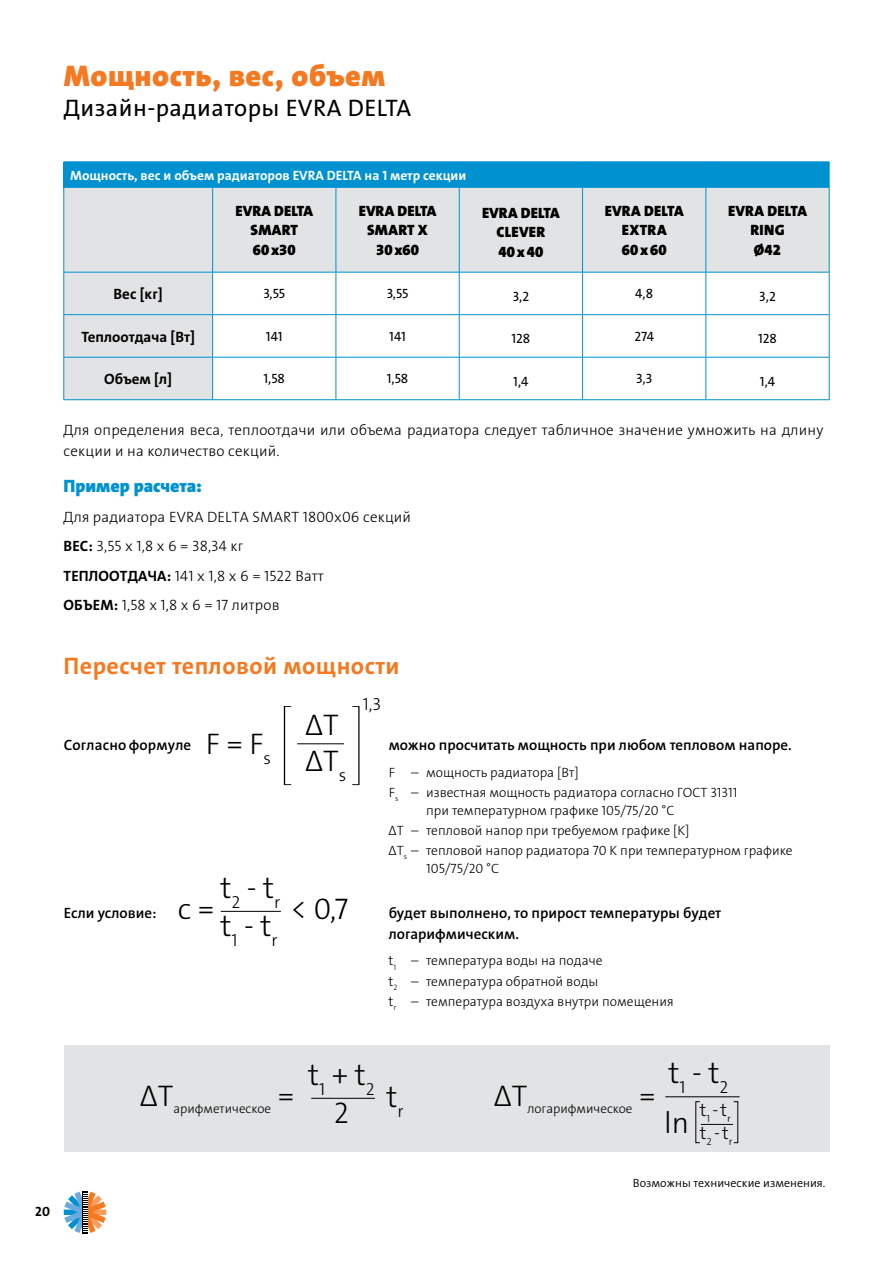
<style>
.page{position:relative;width:893px;height:1263px;background:#fff}
.page>*{position:absolute;margin:0;border:0;box-sizing:border-box;transform-origin:0 0}
.t1{font:30px/38.1px "The Sans LP3 Lig";color:#000}
.t2{font:900 30px "The Sans LP9";letter-spacing:.02em;color:#f47920}
.t3{font:24px "The Sans LP5 Plain";letter-spacing:.02em;color:#000}
.t4{font:24px "The Sans LP7 Bld";letter-spacing:.02em;color:#f47920}
.t5{font:900 18px "The Sans LP9";letter-spacing:-.005em;color:#0091d1}
.t6{font:18px/23.1px "The Sans LP3 Lig";color:#000}
.t7{font:17.55px "The Sans LP3 Lig";color:#000}
.t8{font:15px/29.5px "The Sans LP3 Lig";letter-spacing:.01em;color:#000}
.t9{font:15px/21px "The Sans LP6 Se Bld";color:#000}
.t10{font:900 15px/19.5px "The Sans LP9";letter-spacing:.01em;color:#000;text-align:center}
.t11{font:15px "The Sans LP7 Bld";color:#000}
.t12{font:13.5px/20.1px "The Sans LP3 Lig";color:#000}
.t13{font:13.5px "The Sans LP7 Bld";color:#fff}
.t14{font:13.5px "The Sans LP5 Plain";color:#000}
.t15{font:13.5px "The Sans LP7 Bld";color:#000}
.t16{font:13.05px "The Sans LP3 Lig";color:#000}
.t17{font:12px "The Sans LP4 Se Lig";color:#000}
.s1{font-family:"The Sans LP7 Bld"}
.s2{font-family:"The Sans LP3 Lig";font-size:30px}
.s3{font-family:"The Sans LP3 Lig";font-size:17.55px}
</style>
<div class="page">
<svg style="left:64px;top:1191px;width:42px;height:42px"></svg>
<div style="left:64px;top:1045px;width:765px;height:107px;background:#e2e3e4"></div>
<div style="left:64px;top:162px;width:765px;height:25px;background:#0091d1"></div>
<svg style="left:65px;top:188px;width:764px;height:211px;fill:#e2e3e4"></svg>
<hr style="left:64px;top:187px;width:149px;height:1px;background:#0091d1">
<hr style="left:213px;top:187px;width:123px;height:1px;background:#0091d1">
<hr style="left:336px;top:187px;width:123px;height:1px;background:#0091d1">
<hr style="left:459px;top:187px;width:124px;height:1px;background:#0091d1">
<hr style="left:583px;top:187px;width:123px;height:1px;background:#0091d1">
<svg style="left:829px;top:162px;width:1px;height:25px"></svg>
<hr style="left:64px;top:188px;width:1px;height:84px;background:#0091d1">
<hr style="left:706px;top:187px;width:123px;height:1px;background:#0091d1">
<hr style="left:212px;top:188px;width:1px;height:84px;background:#0091d1">
<hr style="left:336px;top:188px;width:1px;height:84px;background:#0091d1">
<hr style="left:459px;top:188px;width:1px;height:84px;background:#0091d1">
<hr style="left:582px;top:188px;width:1px;height:84px;background:#0091d1">
<hr style="left:64px;top:272px;width:1px;height:42px;background:#0091d1">
<hr style="left:64px;top:315px;width:1px;height:42px;background:#0091d1">
<hr style="left:64px;top:272px;width:149px;height:1px;background:#0091d1">
<hr style="left:213px;top:272px;width:123px;height:1px;background:#0091d1">
<hr style="left:336px;top:272px;width:123px;height:1px;background:#0091d1">
<hr style="left:459px;top:272px;width:124px;height:1px;background:#0091d1">
<hr style="left:706px;top:272px;width:123px;height:1px;background:#0091d1">
<hr style="left:212px;top:272px;width:1px;height:42px;background:#0091d1">
<hr style="left:336px;top:272px;width:1px;height:42px;background:#0091d1">
<hr style="left:459px;top:272px;width:1px;height:42px;background:#0091d1">
<hr style="left:706px;top:272px;width:1px;height:42px;background:#0091d1">
<hr style="left:212px;top:315px;width:1px;height:42px;background:#0091d1">
<hr style="left:336px;top:315px;width:1px;height:42px;background:#0091d1">
<hr style="left:459px;top:315px;width:1px;height:42px;background:#0091d1">
<hr style="left:706px;top:315px;width:1px;height:42px;background:#0091d1">
<hr style="left:706px;top:188px;width:1px;height:84px;background:#0091d1">
<hr style="left:829px;top:188px;width:1px;height:84px;background:#0091d1">
<hr style="left:582px;top:272px;width:1px;height:42px;background:#0091d1">
<hr style="left:829px;top:272px;width:1px;height:42px;background:#0091d1">
<hr style="left:582px;top:315px;width:1px;height:42px;background:#0091d1">
<hr style="left:829px;top:315px;width:1px;height:42px;background:#0091d1">
<hr style="left:583px;top:272px;width:123px;height:1px;background:#0091d1">
<hr style="left:64px;top:357px;width:1px;height:42px;background:#0091d1">
<hr style="left:64px;top:314px;width:149px;height:1px;background:#0091d1">
<hr style="left:213px;top:314px;width:123px;height:1px;background:#0091d1">
<hr style="left:336px;top:314px;width:123px;height:1px;background:#0091d1">
<hr style="left:459px;top:314px;width:124px;height:1px;background:#0091d1">
<hr style="left:706px;top:314px;width:123px;height:1px;background:#0091d1">
<hr style="left:64px;top:357px;width:149px;height:1px;background:#0091d1">
<hr style="left:213px;top:357px;width:123px;height:1px;background:#0091d1">
<hr style="left:336px;top:357px;width:123px;height:1px;background:#0091d1">
<hr style="left:459px;top:357px;width:124px;height:1px;background:#0091d1">
<hr style="left:706px;top:357px;width:123px;height:1px;background:#0091d1">
<hr style="left:212px;top:357px;width:1px;height:42px;background:#0091d1">
<hr style="left:336px;top:357px;width:1px;height:42px;background:#0091d1">
<hr style="left:459px;top:357px;width:1px;height:42px;background:#0091d1">
<hr style="left:706px;top:357px;width:1px;height:42px;background:#0091d1">
<hr style="left:582px;top:357px;width:1px;height:42px;background:#0091d1">
<hr style="left:829px;top:357px;width:1px;height:42px;background:#0091d1">
<hr style="left:583px;top:314px;width:123px;height:1px;background:#0091d1">
<hr style="left:583px;top:357px;width:123px;height:1px;background:#0091d1">
<hr style="left:64px;top:399px;width:149px;height:1px;background:#0091d1">
<hr style="left:213px;top:399px;width:123px;height:1px;background:#0091d1">
<hr style="left:336px;top:399px;width:123px;height:1px;background:#0091d1">
<hr style="left:459px;top:399px;width:124px;height:1px;background:#0091d1">
<hr style="left:706px;top:399px;width:123px;height:1px;background:#0091d1">
<hr style="left:583px;top:399px;width:123px;height:1px;background:#0091d1">
<svg style="left:284px;top:706px;width:76px;height:79px"></svg>
<hr style="left:297px;top:743px;width:47px;height:1px;background:#000">
<hr style="left:221px;top:911px;width:60px;height:1px;background:#000">
<hr style="left:311px;top:1098px;width:64px;height:1px;background:#000">
<hr style="left:665px;top:1096px;width:74px;height:1px;background:#000">
<hr style="left:701px;top:1124px;width:32px;height:1px;background:#04080a">
<h1 class="t2" style="left:64px;top:57px;width:323px">Мощность, вес, объем</h1>
<h2 class="t3" style="left:64px;top:92px;width:349px">Дизайн-радиаторы EVRA DELTA</h2>
<p class="t13" style="left:70px;top:166px;width:398px">Мощность, вес и объем радиаторов EVRA DELTA на 1 метр секции</p>
<p class="t10" style="left:235px;top:201px;width:79px">EVRA DELTA<br>SMART<br>60х30</p>
<p class="t10" style="left:359px;top:201px;width:79px">EVRA DELTA<br>SMART X<br>30х60</p>
<p class="t10" style="left:482px;top:203px;width:79px">EVRA DELTA<br>CLEVER<br>40х40</p>
<p class="t10" style="left:605px;top:201px;width:80px">EVRA DELTA<br>EXTRA<br>60х60</p>
<p class="t10" style="left:728px;top:201px;width:80px">EVRA DELTA<br>RING<br>Ø42</p>
<p class="t11" style="left:114px;top:284px;width:51px">Вес [кг]</p>
<p class="t14" style="left:263px;top:285px;width:23px">3,55</p>
<p class="t14" style="left:387px;top:285px;width:23px">3,55</p>
<p class="t14" style="left:513px;top:287px;width:18px">3,2</p>
<p class="t14" style="left:635px;top:285px;width:20px">4,8</p>
<p class="t14" style="left:759px;top:287px;width:18px">3,2</p>
<p class="t11" style="left:81px;top:327px;width:115px">Теплоотдача [Вт]</p>
<p class="t14" style="left:266px;top:328px;width:18px">141</p>
<p class="t14" style="left:389px;top:328px;width:18px">141</p>
<p class="t14" style="left:511px;top:330px;width:20px">128</p>
<p class="t14" style="left:634px;top:328px;width:21px">274</p>
<p class="t14" style="left:758px;top:330px;width:20px">128</p>
<p class="t11" style="left:104px;top:369px;width:69px">Объем [л]</p>
<p class="t14" style="left:263px;top:370px;width:23px">1,58</p>
<p class="t14" style="left:387px;top:370px;width:23px">1,58</p>
<p class="t14" style="left:513px;top:372px;width:17px">1,4</p>
<p class="t14" style="left:636px;top:370px;width:18px">3,3</p>
<p class="t14" style="left:760px;top:372px;width:17px">1,4</p>
<p class="t8" style="left:64px;top:419px;width:761px;line-height:21px">Для определения веса, теплоотдачи или объема радиатора следует табличное значение умножить на длину секции и на количество секций.</p>
<h3 class="t5" style="left:64px;top:475px;width:140px">Пример расчета:</h3>
<p class="t8" style="left:64px;top:502px;width:349px">Для радиатора EVRA DELTA SMART 1800х06 секций <span class="s1">ВЕС:</span> 3,55 х 1,8 х 6 = 38,34 кг<br><span class="s1">ТЕПЛООТДАЧА:</span> 141 х 1,8 х 6 = 1522 Ватт<br><span class="s1">ОБЪЕМ:</span> 1,58 х 1,8 х 6 = 17 литров</p>
<h2 class="t4" style="left:64px;top:650px;width:338px">Пересчет тепловой мощности</h2>
<p class="t9" style="left:64px;top:734px;width:209px">Согласно формуле <span class="s2">F = F</span><span class="s3">s</span></p>
<h1 class="t1" style="left:305px;top:707px;width:43px;line-height:36px">ΔT<br>ΔT<sub>s</sub></h1>
<p class="t9" style="left:64px;top:902px;width:94px">Если условие:</p>
<h1 class="t1" style="left:220px;top:869px;width:62px">t<sub>2</sub> - t<sub>r </sub>t<sub>1</sub> - t<sub>r</sub></h1>
<h1 class="t1" style="left:178px;top:890px;width:38px">c =</h1>
<h1 class="t1" style="left:291px;top:890px;width:59px">&lt; 0,7</h1>
<p class="t7" style="left:363px;top:693px;width:20px">1,3</p>
<p class="t9" style="left:389px;top:734px;width:405px">можно просчитать мощность при любом тепловом напоре.</p>
<p class="t12" style="left:389px;top:762px;width:350px">F – мощность радиатора [Вт]<br>F<sub>s</sub> – известная мощность радиатора согласно ГОСТ 31311</p>
<p class="t12" style="left:389px;top:800px;width:405px;text-indent:38px">при температурном графике 105/75/20 °C<br>ΔT – тепловой напор при требуемом графике [K]<br>ΔT<sub>s</sub> – тепловой напор радиатора 70 K при температурном графике</p>
<p class="t12" style="left:426px;top:858px;width:75px">105/75/20 °C</p>
<p class="t9" style="left:389px;top:902px;width:334px">будет выполнено, то прирост температуры будет логарифмическим.</p>
<p class="t12" style="left:389px;top:951px;width:286px">t<sub>1</sub> – температура воды на подаче<br>t<sub>2</sub> – температура обратной воды<br>t<sub>r</sub> – температура воздуха внутри помещения</p>
<p class="t15" style="left:35px;top:1202px;width:16px">20</p>
<h1 class="t1" style="left:140px;top:1077px;width:35px">ΔT</h1>
<p class="t16" style="left:173px;top:1100px;width:99px">арифметическое</p>
<h1 class="t1" style="left:308px;top:1056px;width:68px;text-align:center">t<sub>1</sub> + t<sub>2<br></sub>2</h1>
<h1 class="t1" style="left:668px;top:1054px;width:61px">t<sub>1</sub> - t<sub>2</sub></h1>
<h1 class="t1" style="left:278px;top:1077px;width:18px">=</h1>
<h1 class="t1" style="left:494px;top:1077px;width:35px">ΔT</h1>
<h1 class="t1" style="left:386px;top:1077px;width:19px">t<sub>r</sub></h1>
<h1 class="t1" style="left:639px;top:1077px;width:18px">=</h1>
<h1 class="t1" style="left:664px;top:1104px;width:27px">ln</h1>
<h3 class="t6" style="left:700px;top:1099px;width:34px">t<sub>1</sub>-t<sub>r </sub>t<sub>2</sub> -t<sub>r</sub></h3>
<p class="t16" style="left:527px;top:1100px;width:107px">логарифмическое</p>
<p class="t17" style="left:633px;top:1175px;width:194px">Возможны технические изменения.</p>
</div>
